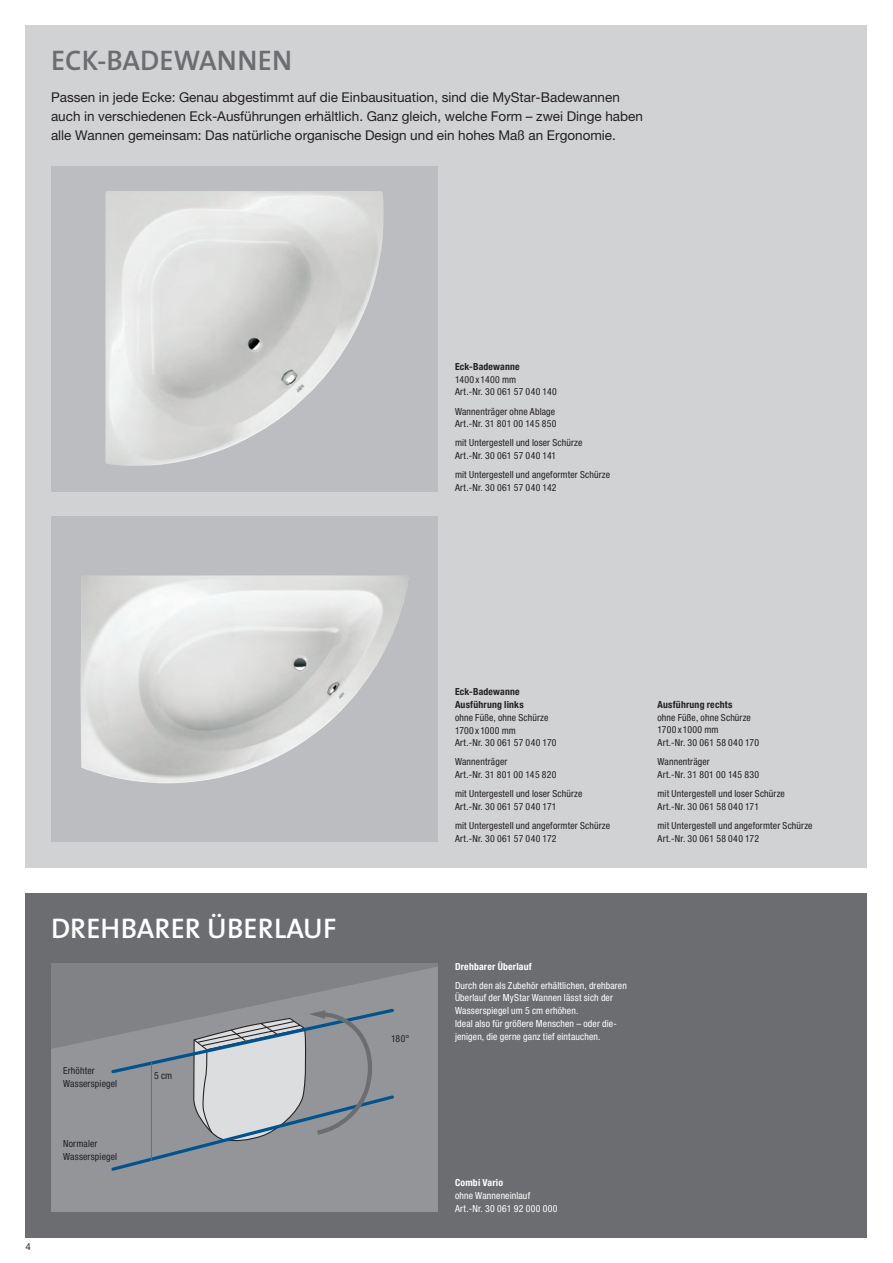
<style>
.page{position:relative;width:893px;height:1263px;background:#fff}
.page>*{position:absolute;margin:0;border:0;box-sizing:border-box;transform-origin:0 0}
.t1{font:600 28.5px "The Sans";letter-spacing:.005em;color:#fff}
.t2{font:600 28.5px "The Sans";color:#6c6d70}
.t3{font:13.5px/19.2px "Helvetica Neue LT Pro";color:#231f20}
.t4{font:condensed 9.75px/12.8px "Helvetica Neue LT Pro";letter-spacing:.015em;color:#231f20}
.t5{font:condensed 9.75px/12.8px "Helvetica Neue LT Pro";letter-spacing:.015em;color:#fff}
.t6{font:700 condensed 9.75px/12.8px "Helvetica Neue LT Pro";letter-spacing:.02em;color:#231f20}
.t7{font:condensed 9.75px/12.8px "Helvetica Neue LT Pro";letter-spacing:.035em;color:#231f20}
.t8{font:700 condensed 9.75px "Helvetica Neue LT Pro";letter-spacing:.02em;color:#fff}
.t9{font:9.75px "Helvetica Neue LT Pro";color:#231f20}
</style>
<div class="page">
<div style="left:26px;top:26px;width:841px;height:841px;background:#d1d2d4"></div>
<div style="left:26px;top:893px;width:841px;height:344px;background:#6c6d70"></div>
<div style="left:51px;top:166px;width:387px;height:325px;background:#bcbdc0"></div>
<img style="left:105px;top:191px;width:278px;height:275px">
<div style="left:51px;top:517px;width:387px;height:325px;background:#bcbdc0"></div>
<img style="left:81px;top:575px;width:328px;height:209px">
<svg style="left:51px;top:966px;width:387px;height:246px;background:#8d8f92"></svg>
<svg style="left:109px;top:1006px;width:287px;height:167px;background:#9a9ea3"></svg>
<hr style="left:151px;top:1062px;width:1px;height:99px;background:#6c6d70">
<h1 class="t2" style="left:51px;top:37px;width:243px">ECK-BADEWANNEN</h1>
<p class="t3" style="left:51px;top:87px;width:593px">Passen in jede Ecke: Genau abgestimmt auf die Einbausituation, sind die MyStar-Badewannen auch in verschiedenen Eck-Ausführungen erhältlich. Ganz gleich, welche Form – zwei Dinge haben alle Wannen gemeinsam: Das natürliche organische Design und ein hohes Maß an Ergonomie.</p>
<p class="t6" style="left:455px;top:360px;width:66px">Eck-Badewanne</p>
<p class="t7" style="left:455px;top:373px;width:103px">1400 x 1400 mm<br>Art.-Nr. 30 061 57 040 140</p>
<p class="t4" style="left:455px;top:405px;width:103px">Wannenträger ohne Ablage<br>Art.-Nr. 31 801 00 145 850</p>
<p class="t4" style="left:455px;top:437px;width:129px">mit Untergestell und loser Schürze<br>Art.-Nr. 30 061 57 040 141</p>
<p class="t4" style="left:455px;top:468px;width:157px">mit Untergestell und angeformter Schürze<br>Art.-Nr. 30 061 57 040 142</p>
<h1 class="t1" style="left:51px;top:904px;width:287px">DREHBARER ÜBERLAUF</h1>
<p class="t4" style="left:63px;top:1064px;width:56px">Erhöhter<br>Wasserspiegel</p>
<p class="t4" style="left:154px;top:1069px;width:20px">5 cm</p>
<p class="t4" style="left:63px;top:1137px;width:56px">Normaler<br>Wasserspiegel</p>
<p class="t9" style="left:26px;top:1241px;width:7px">4</p>
<p class="t6" style="left:455px;top:685px;width:70px">Eck-Badewanne<br>Ausführung links</p>
<p class="t4" style="left:455px;top:711px;width:103px">ohne Füße, ohne Schürze<br>1700 x 1000 mm<br>Art.-Nr. 30 061 57 040 170</p>
<p class="t4" style="left:455px;top:755px;width:103px">Wannenträger<br>Art.-Nr. 31 801 00 145 820</p>
<p class="t4" style="left:455px;top:787px;width:129px">mit Untergestell und loser Schürze<br>Art.-Nr. 30 061 57 040 171</p>
<p class="t4" style="left:455px;top:819px;width:157px">mit Untergestell und angeformter Schürze<br>Art.-Nr. 30 061 57 040 172</p>
<p class="t6" style="left:657px;top:698px;width:76px">Ausführung rechts</p>
<p class="t4" style="left:657px;top:711px;width:103px">ohne Füße, ohne Schürze<br>1700 x 1000 mm<br>Art.-Nr. 30 061 58 040 170</p>
<p class="t4" style="left:657px;top:755px;width:103px">Wannenträger<br>Art.-Nr. 31 801 00 145 830</p>
<p class="t4" style="left:657px;top:787px;width:129px">mit Untergestell und loser Schürze<br>Art.-Nr. 30 061 58 040 171</p>
<p class="t4" style="left:657px;top:819px;width:157px">mit Untergestell und angeformter Schürze<br>Art.-Nr. 30 061 58 040 172</p>
<p class="t4" style="left:391px;top:1032px;width:20px">180°</p>
<p class="t8" style="left:455px;top:960px;width:78px">Drehbarer Überlauf</p>
<p class="t5" style="left:455px;top:979px;width:173px">Durch den als Zubehör erhältlichen, drehbaren Überlauf der MyStar Wannen lässt sich der Wasser spiegel um 5 cm erhöhen.<br>Ideal also für größere Menschen – oder die&shy;jenigen, die gerne ganz tief eintauchen.</p>
<p class="t8" style="left:455px;top:1177px;width:50px">Combi Vario</p>
<p class="t5" style="left:455px;top:1189px;width:104px">ohne Wanneneinlauf<br>Art.-Nr. 30 061 92 000 000</p>
</div>
